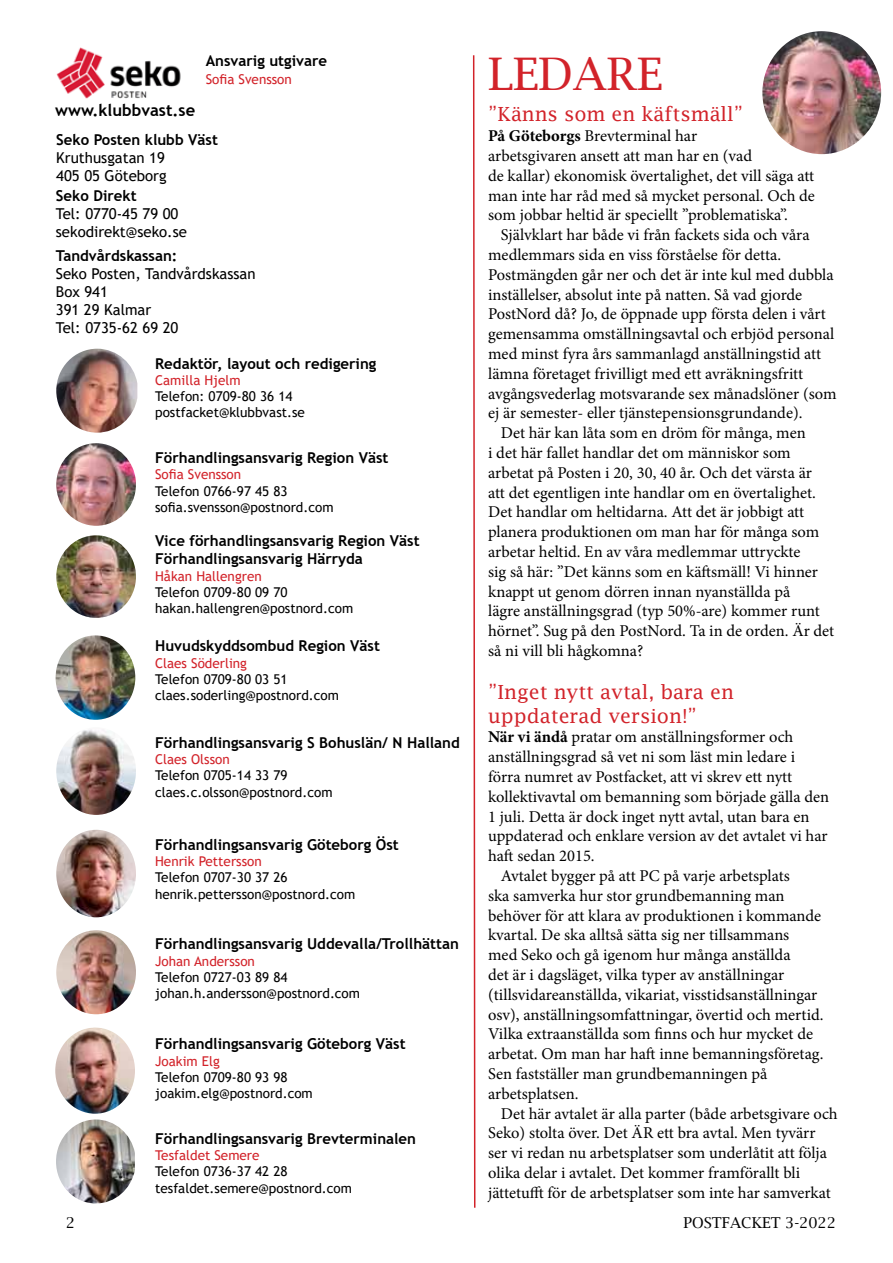
<style>
.page{position:relative;width:893px;height:1263px;background:#fff}
.page>*{position:absolute;margin:0;border:0;box-sizing:border-box;transform-origin:0 0}
.t1{font:45px "Lucida Bright";color:#d2232a}
.t2{font:19.5px/23.4px "Lucida Fax";color:#d2232a}
.t3{font:16.5px/19.8px "Minion Pro";color:#000}
.t4{font:700 16.5px "Trebuchet MS";color:#000}
.t5{font:700 15px/18px "Trebuchet MS";color:#000}
.t6{font:15px/18px "Trebuchet MS";color:#000}
.t7{font:15px "Lucida Bright";color:#000}
.t8{font:13.5px/16.2px "Trebuchet MS";color:#000}
.t9{font:13.5px "Trebuchet MS";color:#d2232a}
.s1{font-weight:700}
</style>
<div class="page">
<img style="left:56px;top:47px;width:125px;height:51px">
<img style="left:56px;top:635px;width:79px;height:85px">
<img style="left:56px;top:930px;width:80px;height:84px">
<img style="left:56px;top:729px;width:80px;height:86px">
<img style="left:56px;top:830px;width:80px;height:87px">
<img style="left:55px;top:1027px;width:80px;height:87px">
<img style="left:56px;top:535px;width:80px;height:83px">
<img style="left:56px;top:1119px;width:79px;height:84px">
<img style="left:56px;top:443px;width:80px;height:83px">
<svg style="left:472px;top:55px;width:4px;height:1153px"></svg>
<img style="left:762px;top:31px;width:119px;height:123px">
<img style="left:56px;top:349px;width:81px;height:84px">
<p class="t4" style="left:55px;top:100px;width:141px">www.klubbvast.se</p>
<p class="t5" style="left:206px;top:52px;width:123px">Ansvarig utgivare</p>
<p class="t9" style="left:206px;top:71px;width:88px">Sofia Svensson</p>
<p class="t5" style="left:56px;top:130px;width:163px">Seko Posten klubb Väst</p>
<p class="t6" style="left:56px;top:148px;width:112px">Kruthusgatan 19<br>405 05 Göteborg</p>
<p class="t5" style="left:56px;top:187px;width:82px">Seko Direkt</p>
<p class="t6" style="left:56px;top:205px;width:133px">Tel: 0770-45 79 00 sekodirekt@seko.se</p>
<p class="t5" style="left:56px;top:247px;width:123px">Tandvårdskassan:</p>
<p class="t6" style="left:56px;top:264px;width:201px">Seko Posten, Tandvårdskassan<br>Box 941<br>391 29 Kalmar<br>Tel: 0735-62 69 20</p>
<p class="t5" style="left:155px;top:354px;width:223px">Redaktör, layout och redigering</p>
<p class="t9" style="left:155px;top:372px;width:87px">Camilla Hjelm</p>
<p class="t8" style="left:155px;top:388px;width:151px">Telefon: 0709-80 36 14 postfacket@klubbvast.se</p>
<p class="t5" style="left:155px;top:449px;width:235px">Förhandlingsansvarig Region Väst</p>
<p class="t9" style="left:155px;top:466px;width:88px">Sofia Svensson</p>
<p class="t8" style="left:155px;top:482px;width:180px">Telefon 0766-97 45 83 sofia.svensson@postnord.com</p>
<p class="t5" style="left:155px;top:532px;width:266px">Vice förhandlingsansvarig Region Väst<br>Förhandlingsansvarig Härryda</p>
<p class="t9" style="left:155px;top:567px;width:108px">Håkan Hallengren</p>
<p class="t8" style="left:155px;top:584px;width:200px">Telefon 0709-80 09 70 hakan.hallengren@postnord.com</p>
<p class="t5" style="left:155px;top:637px;width:226px">Huvudskyddsombud Region Väst</p>
<p class="t9" style="left:155px;top:654px;width:93px">Claes Söderling</p>
<p class="t8" style="left:155px;top:671px;width:185px">Telefon 0709-80 03 51 claes.soderling@postnord.com</p>
<p class="t5" style="left:155px;top:734px;width:306px">Förhandlingsansvarig S Bohuslän/ N Halland</p>
<p class="t9" style="left:155px;top:751px;width:76px">Claes Olsson</p>
<p class="t8" style="left:155px;top:767px;width:179px">Telefon 0705-14 33 79 claes.c.olsson@postnord.com</p>
<p class="t5" style="left:155px;top:836px;width:245px">Förhandlingsansvarig Göteborg Öst</p>
<p class="t9" style="left:155px;top:853px;width:108px">Henrik Pettersson</p>
<p class="t8" style="left:155px;top:869px;width:202px">Telefon 0707-30 37 26 henrik.pettersson@postnord.com</p>
<p class="t5" style="left:155px;top:935px;width:305px">Förhandlingsansvarig Uddevalla/Trollhättan</p>
<p class="t9" style="left:155px;top:952px;width:101px">Johan Andersson</p>
<p class="t8" style="left:155px;top:969px;width:206px">Telefon 0727-03 89 84 johan.h.andersson@postnord.com</p>
<p class="t5" style="left:155px;top:1035px;width:252px">Förhandlingsansvarig Göteborg Väst</p>
<p class="t9" style="left:155px;top:1052px;width:66px">Joakim Elg</p>
<p class="t8" style="left:155px;top:1069px;width:159px">Telefon 0709-80 93 98 joakim.elg@postnord.com</p>
<p class="t5" style="left:155px;top:1130px;width:262px">Förhandlingsansvarig Brevterminalen</p>
<p class="t9" style="left:155px;top:1147px;width:106px">Tesfaldet Semere</p>
<p class="t8" style="left:155px;top:1163px;width:198px">Telefon 0736-37 42 28 tesfaldet.semere@postnord.com</p>
<h1 class="t1" style="left:488px;top:48px;width:176px">LEDARE</h1>
<p class="t2" style="left:488px;top:102px;width:257px">”Känns som en käftsmäll”</p>
<p class="t3" style="left:488px;top:126px;width:328px"><span class="s1">På Göteborgs</span> Brevterminal har<br>arbetsgivaren ansett att man har en (vad<br>de kallar) ekonomisk övertalighet, det vill säga att man inte har råd med så mycket personal. Och de som jobbar heltid är speciellt ”problematiska”.</p>
<p class="t3" style="left:501px;top:225px;width:310px">Självklart har både vi från fackets sida och våra</p>
<p class="t3" style="left:488px;top:245px;width:295px">medlemmars sida en viss förståelse för detta.</p>
<p class="t3" style="left:488px;top:265px;width:347px">Postmängden går ner och det är inte kul med dubbla</p>
<p class="t3" style="left:488px;top:284px;width:316px">inställelser, absolut inte på natten. Så vad gjorde</p>
<p class="t3" style="left:488px;top:304px;width:339px">PostNord då? Jo, de öppnade upp första delen i vårt</p>
<p class="t3" style="left:488px;top:324px;width:348px">gemensamma omställningsavtal och erbjöd personal</p>
<p class="t3" style="left:488px;top:344px;width:334px">med minst fyra års sammanlagd anställningstid att</p>
<p class="t3" style="left:488px;top:364px;width:316px">lämna företaget frivilligt med ett avräkningsfritt</p>
<p class="t3" style="left:488px;top:383px;width:350px">avgångsvederlag motsvarande sex månadslöner (som</p>
<p class="t3" style="left:488px;top:403px;width:316px">ej är semester- eller tjänstepensionsgrundande).</p>
<p class="t3" style="left:501px;top:423px;width:306px">Det här kan låta som en dröm för många, men</p>
<p class="t3" style="left:488px;top:443px;width:304px">i det här fallet handlar det om människor som</p>
<p class="t3" style="left:488px;top:463px;width:325px">arbetat på Posten i 20, 30, 40 år. Och det värsta är</p>
<p class="t3" style="left:488px;top:482px;width:329px">att det egentligen inte handlar om en övertalighet.</p>
<p class="t3" style="left:488px;top:502px;width:318px">Det handlar om heltidarna. Att det är jobbigt att</p>
<p class="t3" style="left:488px;top:522px;width:333px">planera produktionen om man har för många som</p>
<p class="t3" style="left:488px;top:542px;width:314px">arbetar heltid. En av våra medlemmar uttryckte</p>
<p class="t3" style="left:488px;top:562px;width:331px">sig så här: ”Det känns som en käftsmäll! Vi hinner</p>
<p class="t3" style="left:488px;top:581px;width:304px">knappt ut genom dörren innan nyanställda på</p>
<p class="t3" style="left:488px;top:601px;width:333px">lägre anställningsgrad (typ 50%-are) kommer runt</p>
<p class="t3" style="left:488px;top:621px;width:348px">hörnet”. Sug på den PostNord. Ta in de orden. Är det</p>
<p class="t3" style="left:488px;top:641px;width:157px">så ni vill bli hågkomna?</p>
<p class="t2" style="left:488px;top:680px;width:247px">”Inget nytt avtal, bara en uppdaterad version!”</p>
<p class="t3" style="left:488px;top:727px;width:307px"><span class="s1">När vi ändå</span> pratar om anställningsformer och</p>
<p class="t3" style="left:488px;top:747px;width:308px">anställningsgrad så vet ni som läst min ledare i</p>
<p class="t3" style="left:488px;top:767px;width:306px">förra numret av Postfacket, att vi skrev ett nytt</p>
<p class="t3" style="left:488px;top:787px;width:343px">kollektivavtal om bemanning som började gälla den</p>
<p class="t3" style="left:488px;top:806px;width:323px">1 juli. Detta är dock inget nytt avtal, utan bara en</p>
<p class="t3" style="left:488px;top:826px;width:341px">uppdaterad och enklare version av det avtalet vi har</p>
<p class="t3" style="left:488px;top:846px;width:108px">haft sedan 2015.</p>
<p class="t3" style="left:501px;top:866px;width:290px">Avtalet bygger på att PC på varje arbetsplats</p>
<p class="t3" style="left:488px;top:886px;width:298px">ska samverka hur stor grundbemanning man</p>
<p class="t3" style="left:488px;top:905px;width:335px">behöver för att klara av produktionen i kommande</p>
<p class="t3" style="left:488px;top:925px;width:303px">kvartal. De ska alltså sätta sig ner tillsammans</p>
<p class="t3" style="left:488px;top:945px;width:304px">med Seko och gå igenom hur många anställda</p>
<p class="t3" style="left:488px;top:965px;width:298px">det är i dagsläget, vilka typer av anställningar</p>
<p class="t3" style="left:488px;top:985px;width:331px">(tillsvidareanställda, vikariat, visstidsanställningar</p>
<p class="t3" style="left:488px;top:1004px;width:337px">osv), anställningsomfattningar, övertid och mertid.</p>
<p class="t3" style="left:488px;top:1024px;width:326px">Vilka extraanställda som finns och hur mycket de</p>
<p class="t3" style="left:488px;top:1044px;width:337px">arbetat. Om man har haft inne bemanningsföretag.</p>
<p class="t3" style="left:488px;top:1064px;width:281px">Sen fastställer man grundbemanningen på</p>
<p class="t3" style="left:488px;top:1084px;width:92px">arbetsplatsen.</p>
<p class="t3" style="left:501px;top:1103px;width:338px">Det här avtalet är alla parter (både arbetsgivare och</p>
<p class="t3" style="left:488px;top:1123px;width:329px">Seko) stolta över. Det ÄR ett bra avtal. Men tyvärr</p>
<p class="t3" style="left:488px;top:1143px;width:340px">ser vi redan nu arbetsplatser som underlåtit att följa</p>
<p class="t3" style="left:488px;top:1163px;width:314px">olika delar i avtalet. Det kommer framförallt bli</p>
<p class="t3" style="left:488px;top:1183px;width:344px">jättetufft för de arbetsplatser som inte har samverkat</p>
<p class="t7" style="left:66px;top:1214px;width:11px">2</p>
<p class="t7" style="left:684px;top:1214px;width:154px">POSTFACKET 3-2022</p>
</div>
